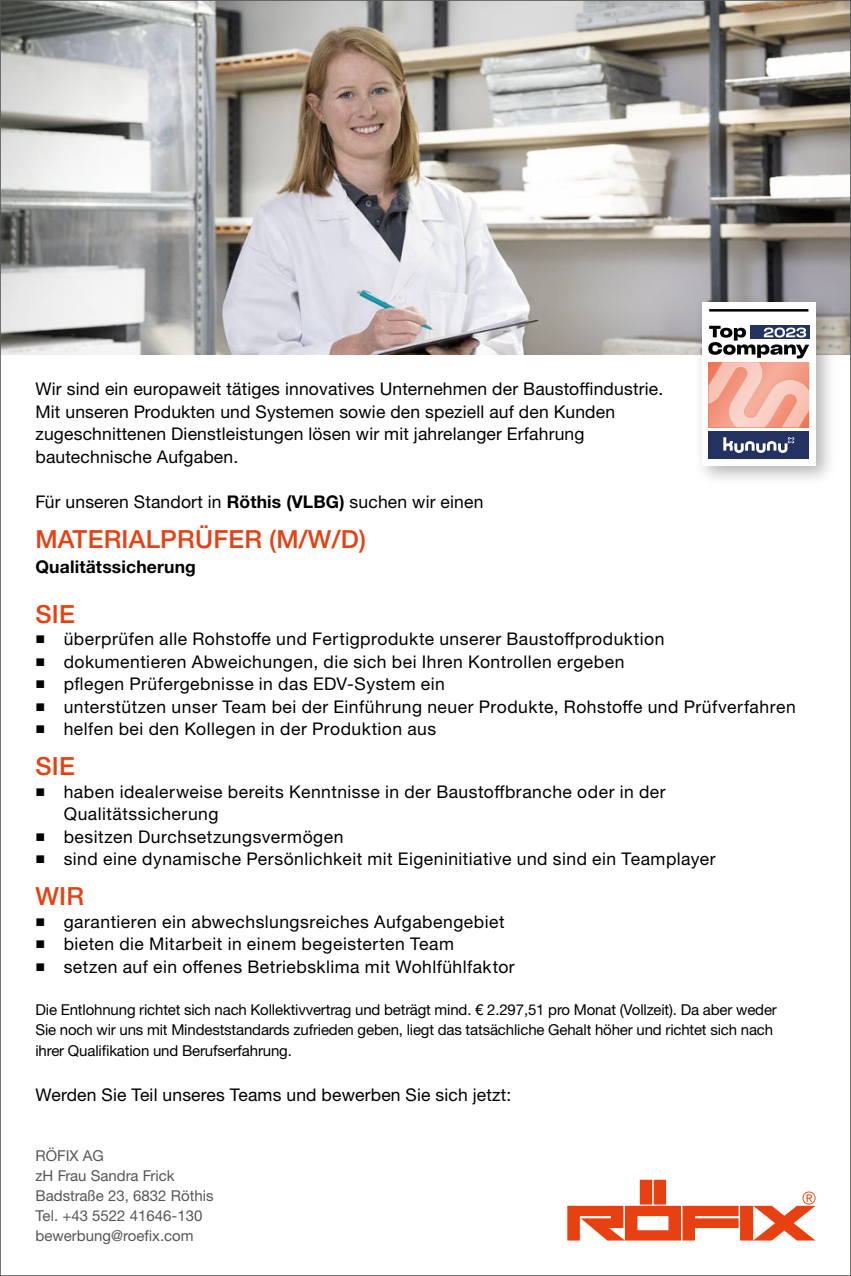
<style>
.page{position:relative;width:851px;height:1276px;background:#fff}
.page>*{position:absolute;margin:0;border:0;box-sizing:border-box;transform-origin:0 0}
.t1{font:500 25px "Helvetica Neue LTW1 G";letter-spacing:.01em;color:#e74011}
.t2{font:17.5px/22.5px "Helvetica Neue LTW1 G";letter-spacing:.025em;color:#000}
.t3{font:700 17.5px "Helvetica Neue LTW1 G";letter-spacing:.01em;color:#000}
.t4{font:15px/20px "Helvetica Neue LTW1 G";letter-spacing:-.01em;color:#000}
.t5{font:15px/20px "Helvetica Neue LTW1 G";color:#575756}
.s1{font-weight:700}
</style>
<div class="page">
<img style="left:2px;top:2px;width:846px;height:352px">
<svg style="left:567px;top:1179px;width:248px;height:61px"></svg>
<div style="left:694px;top:294px;width:144px;height:194px;background:#000;opacity:.3"></div>
<div style="left:702px;top:302px;width:113px;height:163px;background:#fff"></div>
<div style="left:708px;top:431px;width:100px;height:28px;background:#243262"></div>
<svg style="left:723px;top:437px;width:71px;height:16px"></svg>
<img style="left:708px;top:362px;width:101px;height:65px">
<svg style="left:708px;top:326px;width:101px;height:32px"></svg>
<hr style="left:709px;top:309px;width:99px;height:2px;background:#000">
<p class="t2" style="left:35px;top:378px;width:629px">Wir sind ein europaweit tätiges innovatives Unternehmen der Baustoffindustrie.<br>Mit unseren Produkten und Systemen sowie den speziell auf den Kunden zugeschnittenen Dienstleistungen lösen wir mit jahrelanger Erfahrung bautechnische Aufgaben.</p>
<p class="t2" style="left:35px;top:490px;width:449px">Für unseren Standort in <span class="s1">Röthis (VLBG)</span> suchen wir einen</p>
<h1 class="t1" style="left:35px;top:524px;width:332px">MATERIALPRÜFER (M/W/D)</h1>
<p class="t3" style="left:35px;top:556px;width:162px">Qualitätssicherung</p>
<h1 class="t1" style="left:35px;top:599px;width:41px">SIE</h1>
<p class="t2" style="left:35px;top:628px;width:630px">■ überprüfen alle Rohstoffe und Fertigprodukte unserer Baustoffproduktion</p>
<p class="t2" style="left:35px;top:650px;width:590px">■ dokumentieren Abweichungen, die sich bei Ihren Kontrollen ergeben</p>
<p class="t2" style="left:35px;top:673px;width:411px">■ pflegen Prüfergebnisse in das EDV-System ein</p>
<p class="t2" style="left:35px;top:695px;width:761px">■ unterstützen unser Team bei der Einführung neuer Produkte, Rohstoffe und Prüfverfahren</p>
<p class="t2" style="left:35px;top:718px;width:402px">■ helfen bei den Kollegen in der Produktion aus</p>
<h1 class="t1" style="left:35px;top:751px;width:41px">SIE</h1>
<p class="t2" style="left:64px;top:780px;width:603px;text-indent:-28px">■ haben idealerweise bereits Kenntnisse in der Baustoffbranche oder in der<br>Qualitätssicherung</p>
<p class="t2" style="left:35px;top:825px;width:309px">■ besitzen Durchsetzungsvermögen</p>
<p class="t2" style="left:35px;top:848px;width:681px">■ sind eine dynamische Persönlichkeit mit Eigeninitiative und sind ein Teamplayer</p>
<h1 class="t1" style="left:35px;top:881px;width:50px">WIR</h1>
<p class="t2" style="left:35px;top:910px;width:470px">■ garantieren ein abwechslungsreiches Aufgabengebiet</p>
<p class="t2" style="left:35px;top:933px;width:420px">■ bieten die Mitarbeit in einem begeisterten Team</p>
<p class="t2" style="left:35px;top:955px;width:481px">■ setzen auf ein offenes Betriebsklima mit Wohlfühlfaktor</p>
<p class="t4" style="left:35px;top:1000px;width:742px">Die Entlohnung richtet sich nach Kollektivvertrag und beträgt mind. € 2.297,51 pro Monat (Vollzeit). Da aber weder<br>Sie noch wir uns mit Mindeststandards zufrieden geben, liegt das tatsächliche Gehalt höher und richtet sich nach ihrer Qualifikation und Berufserfahrung.</p>
<p class="t2" style="left:35px;top:1083px;width:477px">Werden Sie Teil unseres Teams und bewerben Sie sich jetzt:</p>
<p class="t5" style="left:35px;top:1145px;width:180px">RÖFIX AG<br>zH Frau Sandra Frick<br>Badstraße 23, 6832 Röthis<br>Tel. +43 5522 41646-130 bewerbung@roefix.com</p>
</div>
